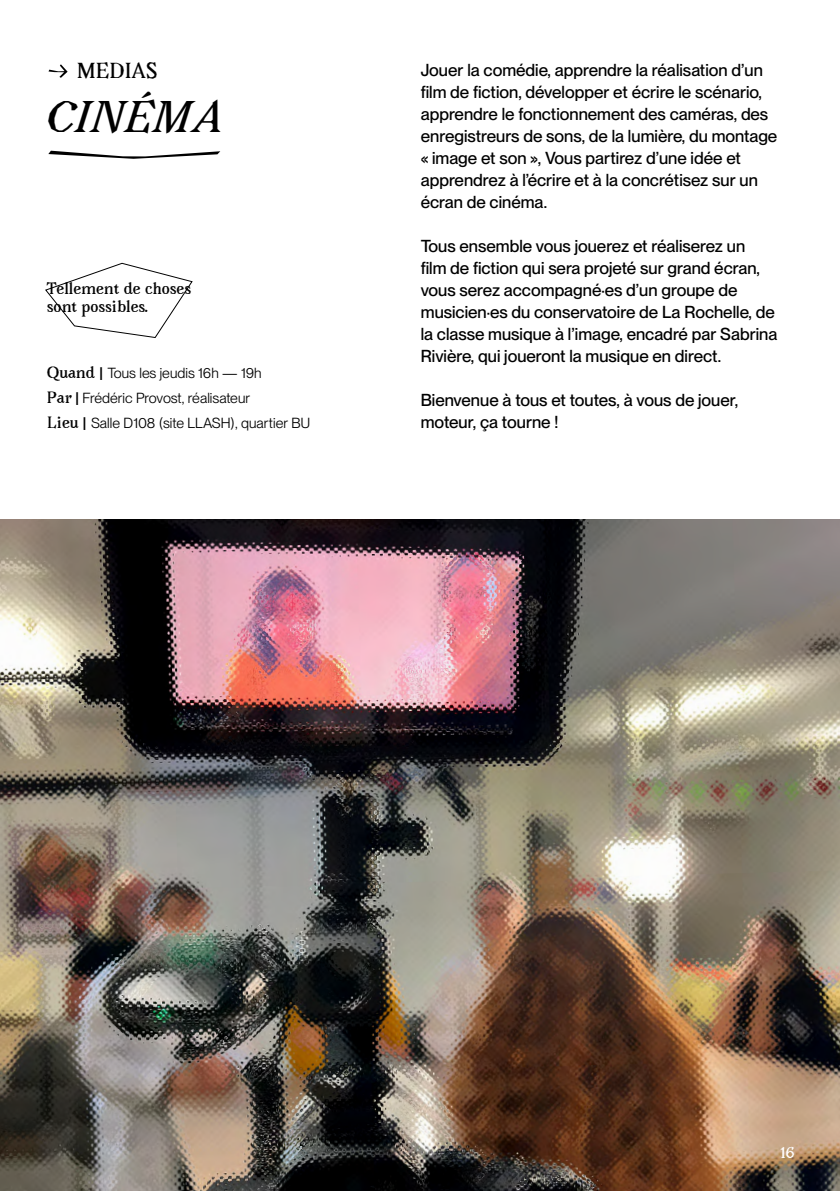
<style>
.page{position:relative;width:840px;height:1191px;background:#fff}
.page>*{position:absolute;margin:0;border:0;box-sizing:border-box;transform-origin:0 0}
.t1{font:italic 700 38.8px "Avara";color:#000}
.t2{font:700 19px "Avara";color:#000}
.t3{font:500 17px/22px "PP Neue Montreal";color:#000}
.t4{font:14.4px "PP Neue Montreal";color:#000}
.t5{font:700 14.4px/18px "Avara";color:#000}
.t6{font:700 14px "Avara";color:#fff}
.s1{font-family:"Avara";font-weight:700}
.s2{font-weight:700}
</style>
<div class="page">
<svg style="left:48px;top:151px;width:172px;height:8px"></svg>
<svg style="left:45px;top:263px;width:148px;height:75px"></svg>
<svg style="left:48px;top:64px;width:20px;height:14px"></svg>
<img style="left:0;top:520px;width:839px;height:671px">
<p class="t2" style="left:77px;top:57px;width:82px">MEDIAS</p>
<h1 class="t1" style="left:47px;top:90px;width:177px">CINÉMA</h1>
<p class="t5" style="left:47px;top:279px;width:146px">Tellement de choses sont possibles.</p>
<p class="t4" style="left:47px;top:364px;width:216px"><span class="s1">Quand</span> <span class="s2">|</span> Tous les jeudis 16h — 19h</p>
<p class="t4" style="left:47px;top:389px;width:205px"><span class="s1">Par</span> <span class="s2">|</span> Frédéric Provost, réalisateur</p>
<p class="t4" style="left:47px;top:414px;width:264px"><span class="s1">Lieu</span> <span class="s2">|</span> Salle D108 (site LLASH), quartier BU</p>
<p class="t3" style="left:420px;top:59px;width:358px">Jouer la comédie, apprendre la réalisation d’un film de fiction, développer et écrire le scénario, apprendre le fonctionnement des caméras, des enregistreurs de sons, de la lumière, du montage « image et son », Vous partirez d’une idée et apprendrez à l’écrire et à la concrétisez sur un écran de cinéma.</p>
<p class="t3" style="left:420px;top:235px;width:358px">Tous ensemble vous jouerez et réaliserez un<br>film de fiction qui sera projeté sur grand écran, vous serez accompagné·es d’un groupe de musicien·es du conservatoire de La Rochelle, de la classe musique à l’image, encadré par Sabrina Rivière, qui joueront la musique en direct.</p>
<p class="t3" style="left:420px;top:389px;width:319px">Bienvenue à tous et toutes, à vous de jouer, moteur, ça tourne !</p>
<p class="t6" style="left:780px;top:1142px;width:15px">16</p>
</div>
